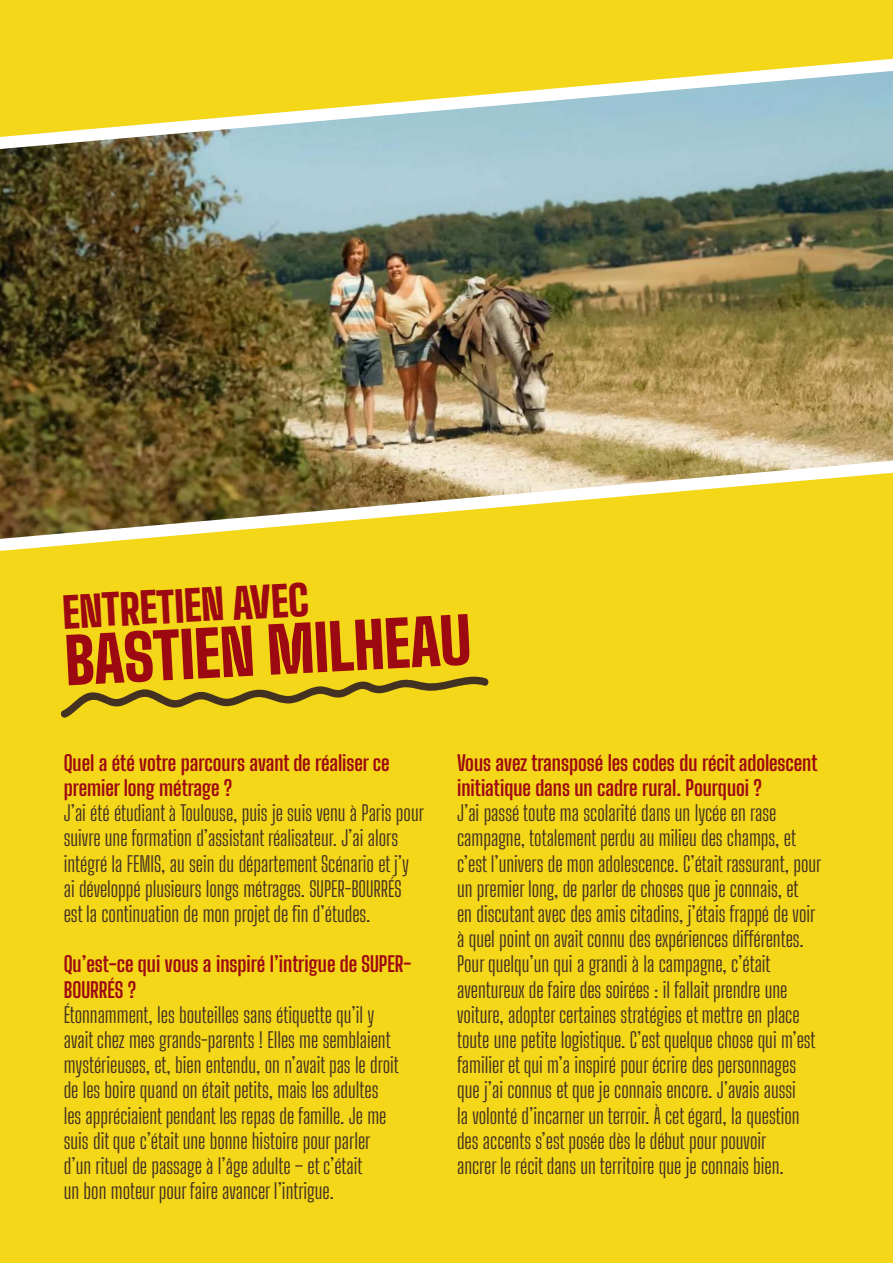
<style>
.page{position:relative;width:893px;height:1263px;background:#f5d71a}
.page>*{position:absolute;margin:0;border:0;box-sizing:border-box;transform-origin:0 0}
.t1{font:900 63px "Big Shoulders Display";color:#9d0910}
.t2{font:900 42px "Big Shoulders Display";color:#9d0910}
.t3{font:21px/25.2px "Big Shoulders Display";color:#433221}
.t4{font:700 21px/25.2px "Big Shoulders Display";color:#9d0910}
</style>
<div class="page">
<img style="left:0;top:58px;width:893px;height:493px">
<svg style="left:61px;top:676px;width:428px;height:42px"></svg>
<h2 class="t2" style="left:61px;top:584px;width:248px;rotate:-3deg">ENTRETIEN AVEC</h2>
<h1 class="t1" style="left:63px;top:619px;width:408px;rotate:-3deg">BASTIEN MILHEAU</h1>
<p class="t4" style="left:64px;top:749px;width:327px">Quel a été votre parcours avant de réaliser ce premier long métrage ?</p>
<p class="t3" style="left:64px;top:799px;width:362px">J’ai été étudiant à Toulouse, puis je suis venu à Paris pour suivre une formation d’assistant réalisateur. J’ai alors intégré la FEMIS, au sein du département Scénario et j’y ai développé plusieurs longs métrages. SUPER-BOURRÉS est la continuation de mon projet de fin d’études.</p>
<p class="t4" style="left:64px;top:951px;width:349px">Qu’est-ce qui vous a inspiré l’intrigue de SUPER-<br>BOURRÉS ?</p>
<p class="t3" style="left:64px;top:1001px;width:337px">Étonnamment, les bouteilles sans étiquette qu’il y avait chez mes grands-parents ! Elles me semblaient mystérieuses, et, bien entendu, on n’avait pas le droit de les boire quand on était petits, mais les adultes les appréciaient pendant les repas de famille. Je me suis dit que c’était une bonne histoire pour parler d’un rituel de passage à l’âge adulte – et c’était<br>un bon moteur pour faire avancer l’intrigue.</p>
<p class="t4" style="left:457px;top:749px;width:362px">Vous avez transposé les codes du récit adolescent initiatique dans un cadre rural. Pourquoi ?</p>
<p class="t3" style="left:457px;top:799px;width:366px">J’ai passé toute ma scolarité dans un lycée en rase campagne, totalement perdu au milieu des champs, et c’est l’univers de mon adolescence. C’était rassurant, pour un premier long, de parler de choses que je connais, et<br>en discutant avec des amis citadins, j’étais frappé de voir à quel point on avait connu des expériences différentes.<br>Pour quelqu’un qui a grandi à la campagne, c’était aventureux de faire des soirées : il fallait prendre une voiture, adopter certaines stratégies et mettre en place toute une petite logistique. C’est quelque chose qui m’est familier et qui m’a inspiré pour écrire des personnages que j’ai connus et que je connais encore. J’avais aussi<br>la volonté d’incarner un terroir. À cet égard, la question des accents s’est posée dès le début pour pouvoir<br>ancrer le récit dans un territoire que je connais bien.</p>
</div>
